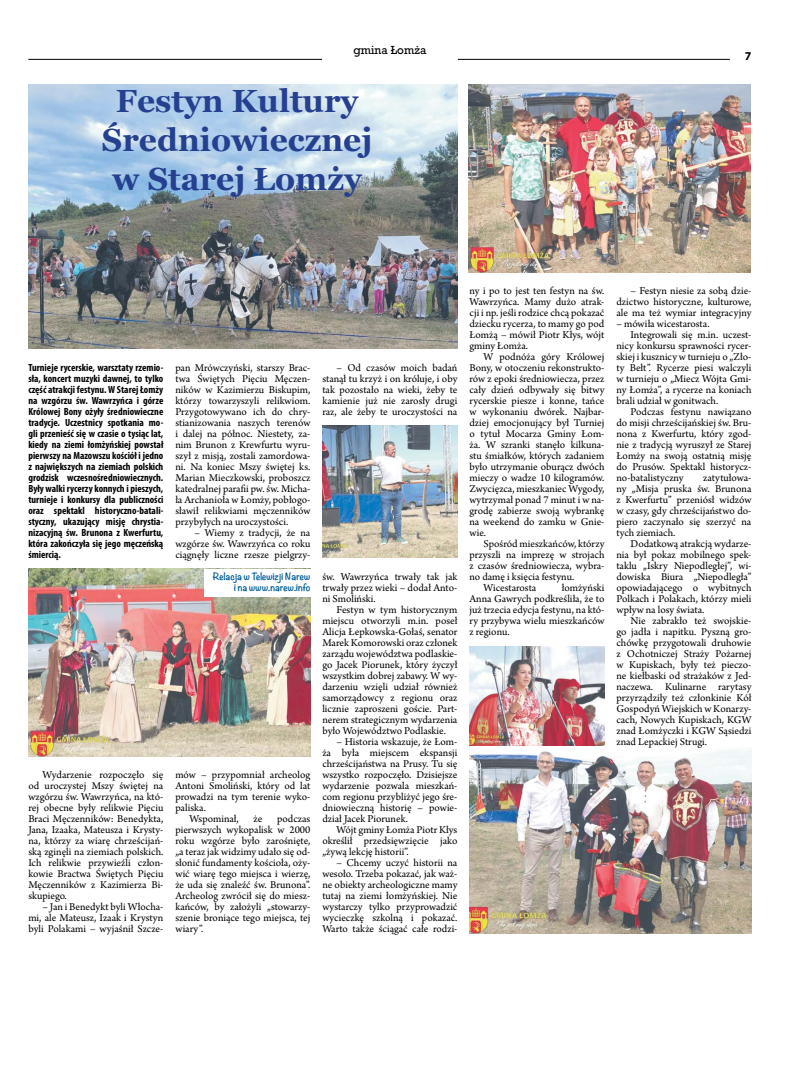
<style>
.page{position:relative;width:794px;height:1092px;background:#fff}
.page>*{position:absolute;margin:0;border:0;box-sizing:border-box;transform-origin:0 0}
.t1{font:700 32px/39px "Georgia";color:#25408f;text-align:center}
.t2{font:700 12px "Myriad Pro";color:#000}
.t3{font:11px/11px "Arno Pro";color:#000;text-align:justify}
.t4{font:11px "Rockwell";color:#000}
.t5{font:700 condensed 10.4px/11px "Myriad Pro";color:#000;text-align:justify}
.t6{font:700 9px/11px "Noteworthy";color:#005d98;text-align:right}
</style>
<div class="page">
<hr style="left:28px;top:59px;width:702px;height:1px;background:#000">
<img style="left:469px;top:749px;width:282px;height:184px">
<div style="left:322px;top:45px;width:136px;height:17px;background:#fff"></div>
<img style="left:28px;top:85px;width:429px;height:264px">
<img style="left:469px;top:85px;width:282px;height:188px">
<img style="left:322px;top:426px;width:136px;height:132px">
<img style="left:28px;top:569px;width:282px;height:187px">
<img style="left:469px;top:646px;width:135px;height:99px">
<div style="left:204px;top:569px;width:106px;height:27px;background:#fff"></div>
<p class="t4" style="left:353px;top:43px;width:74px">gmina Łomża</p>
<h1 class="t1" style="left:102px;top:80px;width:272px">Festyn Kultury<br>Średniowiecznej w Starej Łomży</h1>
<p class="t2" style="left:745px;top:48px;width:8px">7</p>
<p class="t5" style="left:28px;top:361px;width:136px">Turnieje rycerskie, warsztaty rzemio&shy;sła, koncert muzyki dawnej, to tylko część atrakcji festynu. W Starej Łomży na wzgórzu św. Wawrzyńca i górze Królowej Bony ożyły średniowieczne tradycje. Uczestnicy spotkania mo&shy;gli przenieść się w czasie o tysiąc lat, kiedy na ziemi łomżyńskiej powstał pierwszy na Mazowszu kościół i jedno z największych na ziemiach polskich grodzisk wczesnośredniowiecznych.<br>Były walki rycerzy konnych i pieszych, turnieje i konkursy dla publiczności oraz spektakl historyczno-batali&shy;styczny, ukazujący misję chrystia&shy;nizacyjną św. Brunona z Kwerfurtu, która zakończyła się jego męczeńską śmiercią.</p>
<p class="t3" style="left:28px;top:769px;width:136px;text-indent:14px">Wydarzenie rozpoczęło się od uroczystej Mszy świętej na wzgórzu św. Wawrzyńca, na któ&shy;rej obecne były relikwie Pięciu Braci Męczenników: Benedykta, Jana, Izaaka, Mateusza i Krysty&shy;na, którzy za wiarę chrześcijań&shy;ską zginęli na ziemiach polskich.<br>Ich relikwie przywieźli człon&shy;kowie Bractwa Świętych Pięciu Męczenników z Kazimierza Bi&shy;skupiego.</p>
<p class="t3" style="left:28px;top:901px;width:136px;text-indent:14px">– Jan i Benedykt byli Włocha&shy;mi, ale Mateusz, Izaak i Krystyn byli Polakami – wyjaśnił Szcze-</p>
<p class="t3" style="left:175px;top:362px;width:136px">pan Mrówczyński, starszy Brac&shy;twa Świętych Pięciu Męczen&shy;ników w Kazimierzu Biskupim, którzy towarzyszyli relikwiom.<br>Przygotowywano ich do chry&shy;stianizowania naszych terenów i dalej na północ. Niestety, za&shy;nim Brunon z Krewfurtu wyru&shy;szył z misją, zostali zamordowa&shy;ni. Na koniec Mszy świętej ks.<br>Marian Mieczkowski, proboszcz katedralnej parafii pw. św. Micha&shy;ła Archanioła w Łomży, pobłogo&shy;sławił relikwiami męczenników przybyłych na uroczystości.</p>
<p class="t3" style="left:175px;top:527px;width:136px;text-indent:19px">– Wiemy z tradycji, że na wzgórze św. Wawrzyńca co roku ciągnęły liczne rzesze pielgrzy-</p>
<p class="t6" style="left:212px;top:570px;width:99px">Relacja w Telewizji Narew i na www.narew.info</p>
<p class="t3" style="left:175px;top:769px;width:136px">mów – przypomniał archeolog</p>
<p class="t3" style="left:175px;top:780px;width:136px">Antoni Smoliński, który od lat</p>
<p class="t3" style="left:175px;top:791px;width:136px">prowadzi na tym terenie wyko-</p>
<p class="t3" style="left:175px;top:802px;width:32px">paliska.</p>
<p class="t3" style="left:189px;top:813px;width:51px">Wspominał,</p>
<p class="t3" style="left:254px;top:813px;width:10px">że</p>
<p class="t3" style="left:175px;top:813px;width:136px;text-indent:102px">podczas pierwszych wykopalisk w 2000 roku wzgórze było zarośnięte, „a teraz jak widzimy udało się od&shy;słonić fundamenty kościoła, oży&shy;wić wiarę tego miejsca i wierzę, że uda się znaleźć św. Brunona”.<br>Archeolog zwrócił się do miesz&shy;kańców, by założyli „stowarzy&shy;szenie broniące tego miejsca, tej wiary”.</p>
<p class="t3" style="left:322px;top:362px;width:136px;text-indent:14px">– Od czasów moich badań stanął tu krzyż i on króluje, i oby tak pozostało na wieki, żeby te kamienie już nie zarosły drugi raz, ale żeby te uroczystości na</p>
<p class="t3" style="left:322px;top:571px;width:136px">św. Wawrzyńca trwały tak jak trwały przez wieki – dodał Anto&shy;ni Smoliński.</p>
<p class="t3" style="left:322px;top:604px;width:136px;text-indent:14px">Festyn w tym historycznym miejscu otworzyli m.in. poseł Alicja Łepkowska-Gołaś, senator Marek Komorowski oraz członek zarządu województwa podlaskie&shy;go Jacek Piorunek, który życzył wszystkim dobrej zabawy. W wy&shy;darzeniu wzięli udział również samorządowcy z regionu oraz licznie zaproszeni goście. Part&shy;nerem strategicznym wydarzenia było Województwo Podlaskie.</p>
<p class="t3" style="left:322px;top:736px;width:136px;text-indent:14px">– Historia wskazuje, że Łom&shy;ża była miejscem ekspansji chrześcijaństwa na Prusy. Tu się wszystko rozpoczęło. Dzisiejsze wydarzenie pozwala mieszkań&shy;com regionu przybliżyć jego śre&shy;dniowieczną historię – powie&shy;dział Jacek Piorunek.</p>
<p class="t3" style="left:322px;top:824px;width:136px;text-indent:14px">Wójt gminy Łomża Piotr Kłys określił przedsięwzięcie jako „żywą lekcję historii”.</p>
<p class="t3" style="left:322px;top:857px;width:136px;text-indent:14px">– Chcemy uczyć historii na wesoło. Trzeba pokazać, jak waż&shy;ne obiekty archeologiczne mamy tutaj na ziemi łomżyńskiej. Nie wystarczy tylko przyprowadzić wycieczkę szkolną i pokazać.<br>Warto także ściągać całe rodzi-</p>
<p class="t3" style="left:469px;top:285px;width:136px">ny i po to jest ten festyn na św.<br>Wawrzyńca. Mamy dużo atrak&shy;cji i np. jeśli rodzice chcą pokazać dziecku rycerza, to mamy go pod Łomżą – mówił Piotr Kłys, wójt gminy Łomża.</p>
<p class="t3" style="left:469px;top:351px;width:136px;text-indent:14px">W podnóża góry Królowej Bony, w otoczeniu rekonstrukto&shy;rów z epoki średniowiecza, przez cały dzień odbywały się bitwy rycerskie piesze i konne, tańce w wykonaniu dwórek. Najbar&shy;dziej emocjonujący był Turniej o tytuł Mocarza Gminy Łom&shy;ża. W szranki stanęło kilkuna&shy;stu śmiałków, których zadaniem było utrzymanie oburącz dwóch mieczy o wadze 10 kilogramów.<br>Zwycięzca, mieszkaniec Wygody, wytrzymał ponad 7 minut i w na&shy;grodę zabierze swoją wybrankę na weekend do zamku w Gnie&shy;wie.</p>
<p class="t3" style="left:483px;top:538px;width:122px">Spośród mieszkańców, którzy</p>
<p class="t3" style="left:469px;top:549px;width:136px">przyszli na imprezę w strojach</p>
<p class="t3" style="left:469px;top:560px;width:136px">z czasów średniowiecza, wybra-</p>
<p class="t3" style="left:469px;top:571px;width:106px">no damę i księcia festynu.</p>
<p class="t3" style="left:483px;top:582px;width:54px">Wicestarosta</p>
<p class="t3" style="left:469px;top:582px;width:136px;text-indent:92px">łomżyński Anna Gawrych podkreśliła, że to już trzecia edycja festynu, na któ&shy;ry przybywa wielu mieszkańców z regionu.</p>
<p class="t3" style="left:616px;top:285px;width:136px;text-indent:14px">– Festyn niesie za sobą dzie&shy;dzictwo historyczne, kulturowe, ale ma też wymiar integracyjny</p>
<p class="t3" style="left:616px;top:318px;width:95px">– mówiła wicestarosta.</p>
<p class="t3" style="left:630px;top:329px;width:122px">Integrowali się m.in. uczest-</p>
<p class="t3" style="left:616px;top:340px;width:136px">nicy konkursu sprawności rycer-</p>
<p class="t3" style="left:616px;top:351px;width:136px">skiej i kusznicy w turnieju o „Zło-</p>
<p class="t3" style="left:616px;top:362px;width:136px">ty Bełt”. Rycerze piesi walczyli</p>
<p class="t3" style="left:616px;top:373px;width:136px">w turnieju o „Miecz Wójta Gmi-</p>
<p class="t3" style="left:616px;top:384px;width:136px">ny Łomża”, a rycerze na koniach</p>
<p class="t3" style="left:616px;top:395px;width:103px">brali udział w gonitwach.</p>
<p class="t3" style="left:630px;top:406px;width:122px">Podczas festynu nawiązano</p>
<p class="t3" style="left:616px;top:417px;width:136px">do misji chrześcijańskiej św. Bru-</p>
<p class="t3" style="left:616px;top:428px;width:136px">nona z Kwerfurtu, który zgod-</p>
<p class="t3" style="left:616px;top:439px;width:136px">nie z tradycją wyruszył ze Starej</p>
<p class="t3" style="left:616px;top:450px;width:136px">Łomży na swoją ostatnią misję</p>
<p class="t3" style="left:616px;top:461px;width:136px">do Prusów. Spektakl historycz-</p>
<p class="t3" style="left:616px;top:472px;width:69px">no-batalistyczny</p>
<p class="t3" style="left:616px;top:472px;width:136px;text-indent:87px">zatytułowa&shy;ny „Misja pruska św. Brunona z Kwerfurtu” przeniósł widzów w czasy, gdy chrześcijaństwo do&shy;piero zaczynało się szerzyć na tych ziemiach.</p>
<p class="t3" style="left:616px;top:538px;width:136px;text-indent:14px">Dodatkową atrakcją wydarze&shy;nia był pokaz mobilnego spek&shy;taklu „Iskry Niepodległej”, wi&shy;dowiska Biura „Niepodległa” opowiadającego o wybitnych Polkach i Polakach, którzy mieli wpływ na losy świata.</p>
<p class="t3" style="left:616px;top:615px;width:136px;text-indent:14px">Nie zabrakło też swojskie&shy;go jadła i napitku. Pyszną gro&shy;chówkę przygotowali druhowie z Ochotniczej Straży Pożarnej w Kupiskach, były też pieczo&shy;ne kiełbaski od strażaków z Jed&shy;naczewa. Kulinarne rarytasy przyrządziły też członkinie Kół Gospodyń Wiejskich w Konarzy&shy;cach, Nowych Kupiskach, KGW znad Łomżyczki i KGW Sąsiedzi znad Lepackiej Strugi.</p>
</div>
